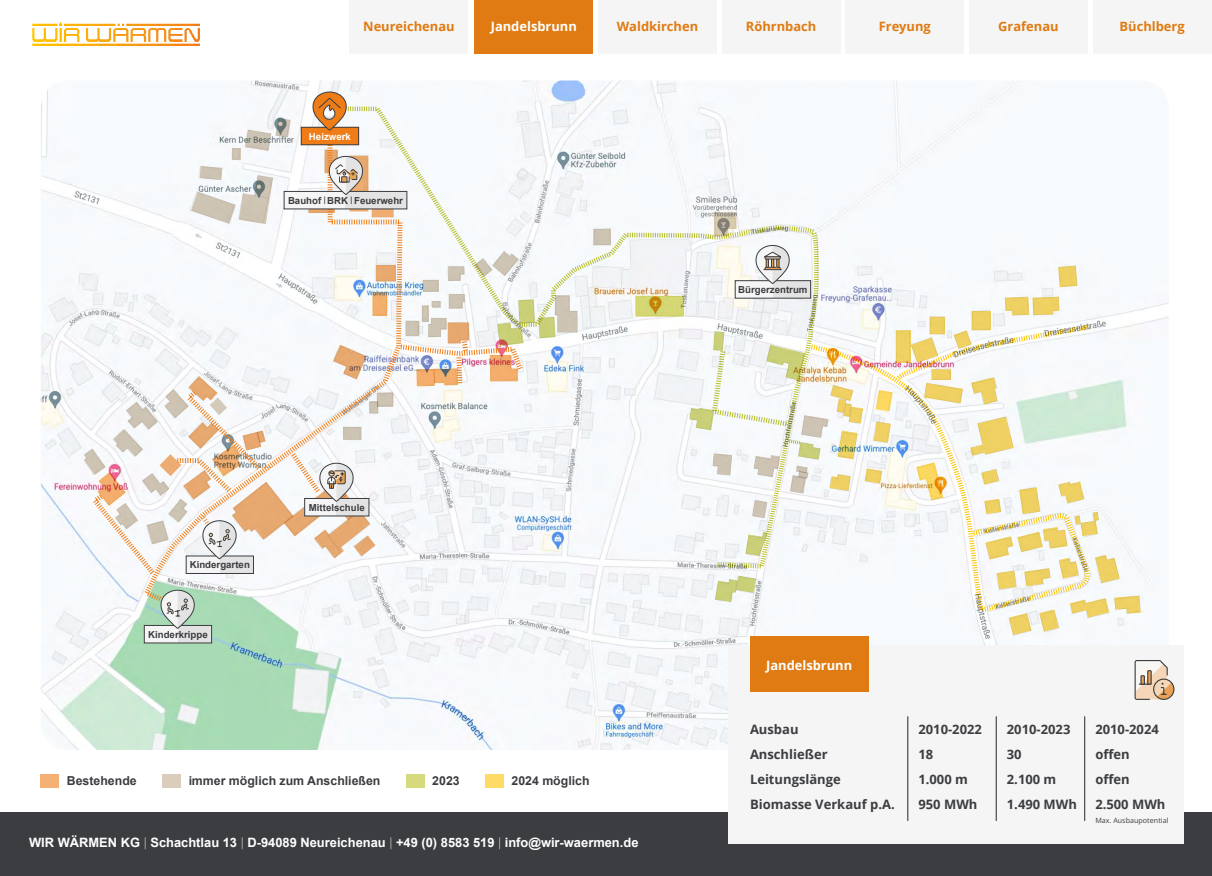
<style>
.page{position:relative;width:1212px;height:876px;background:#fff}
.page>*{position:absolute;margin:0;border:0;box-sizing:border-box;transform-origin:0 0}
.t1{font:700 12.99px/25px "Open Sans";color:#3b3d40}
.t2{font:700 12.9px "Arial";color:#fff}
.t3{font:700 12.9px "Open Sans";color:#df7b12}
.t4{font:700 12.9px "Open Sans";color:#fff}
.t5{font:700 12.33px "Arial";color:#3b3d40}
.t6{font:700 9.66px "Arial";color:#3b3d40}
.t7{font:700 9.66px "Arial";color:#fff}
.t8{font:7.2px "Open Sans";color:#3b3d40}
.s1{font-family:"Arial Hebrew";font-weight:300;font-size:11.94px}
.s2{font-family:"Lato";font-weight:300}
</style>
<div class="page">
<div style="left:0;top:812px;width:1212px;height:64px;background:#3b3d40"></div>
<img style="left:32px;top:22px;width:168px;height:24px">
<div style="left:350px;top:0;width:118px;height:53px;background:#f5f5f5"></div>
<div style="left:474px;top:0;width:119px;height:53px;background:#df7b12"></div>
<div style="left:598px;top:0;width:119px;height:53px;background:#f5f5f5"></div>
<div style="left:722px;top:0;width:119px;height:53px;background:#f5f5f5"></div>
<div style="left:845px;top:0;width:119px;height:53px;background:#f5f5f5"></div>
<div style="left:969px;top:0;width:119px;height:53px;background:#f5f5f5"></div>
<div style="left:1093px;top:0;width:119px;height:53px;background:#f5f5f5"></div>
<img style="left:41px;top:80px;width:1128px;height:670px">
<div style="left:930px;top:317px;width:14px;height:17px;background:#efd062"></div>
<div style="left:972px;top:312px;width:18px;height:18px;background:#eed062"></div>
<svg style="left:1005px;top:297px;width:54px;height:18px"></svg>
<svg style="left:1058px;top:266px;width:19px;height:21px"></svg>
<svg style="left:143px;top:118px;width:260px;height:484px"></svg>
<svg style="left:144px;top:589px;width:68px;height:55px"></svg>
<svg style="left:84px;top:345px;width:292px;height:230px"></svg>
<svg style="left:347px;top:106px;width:473px;height:463px"></svg>
<svg style="left:689px;top:323px;width:452px;height:312px"></svg>
<svg style="left:191px;top:91px;width:217px;height:133px"></svg>
<div style="left:728px;top:645px;width:456px;height:199px;background:#f5f5f5"></div>
<div style="left:750px;top:637px;width:119px;height:55px;background:#df7b12"></div>
<svg style="left:1134px;top:660px;width:41px;height:40px"></svg>
<hr style="left:907px;top:716px;width:1px;height:105px;background:#3b3d40">
<hr style="left:996px;top:716px;width:1px;height:105px;background:#3b3d40">
<hr style="left:1084px;top:716px;width:1px;height:105px;background:#3b3d40">
<div style="left:485px;top:774px;width:19px;height:13px;background:#fddb66"></div>
<div style="left:406px;top:774px;width:19px;height:13px;background:#d5da7c"></div>
<div style="left:41px;top:774px;width:18px;height:13px;background:#f5b173"></div>
<div style="left:162px;top:774px;width:19px;height:13px;background:#dacdbb"></div>
<p class="t3" style="left:363px;top:17px;width:93px">Neureichenau</p>
<p class="t4" style="left:491px;top:17px;width:88px">Jandelsbrunn</p>
<p class="t3" style="left:617px;top:17px;width:83px">Waldkirchen</p>
<p class="t3" style="left:746px;top:17px;width:72px">Röhrnbach</p>
<p class="t3" style="left:879px;top:17px;width:54px">Freyung</p>
<p class="t3" style="left:998px;top:17px;width:62px">Grafenau</p>
<p class="t3" style="left:1120px;top:17px;width:67px">Büchlberg</p>
<p class="t7" style="left:309px;top:130px;width:43px">Heizwerk</p>
<p class="t6" style="left:288px;top:195px;width:116px">Bauhof <span class="s1">׀</span> BRK <span class="s1">׀</span> Feuerwehr</p>
<p class="t6" style="left:190px;top:559px;width:62px">Kindergarten</p>
<p class="t6" style="left:148px;top:628px;width:61px">Kinderkrippe</p>
<p class="t6" style="left:309px;top:501px;width:57px">Mittelschule</p>
<p class="t5" style="left:67px;top:773px;width:71px">Bestehende</p>
<p class="t5" style="left:189px;top:773px;width:193px">immer möglich zum Anschließen</p>
<p class="t5" style="left:432px;top:773px;width:29px">2023</p>
<p class="t5" style="left:512px;top:773px;width:80px">2024 möglich</p>
<p class="t2" style="left:29px;top:834px;width:611px">WIR WÄRMEN KG <span class="s2">|</span> Schachtlau 13 <span class="s2">|</span> D-94089 Neureichenau <span class="s2">|</span> +49 (0) 8583 519 <span class="s2">|</span> info@wir-waermen.de</p>
<p class="t6" style="left:738px;top:283px;width:71px">Bürgerzentrum</p>
<p class="t4" style="left:766px;top:656px;width:88px">Jandelsbrunn</p>
<p class="t1" style="left:750px;top:716px;width:50px">Ausbau</p>
<p class="t1" style="left:750px;top:741px;width:146px">Anschließer<br>Leitungslänge<br>Biomasse Verkauf p.A.</p>
<p class="t1" style="left:918px;top:716px;width:65px">2010-2022</p>
<p class="t1" style="left:918px;top:741px;width:60px">18<br>1.000 m<br>950 MWh</p>
<p class="t1" style="left:1007px;top:716px;width:65px">2010-2023</p>
<p class="t1" style="left:1007px;top:741px;width:72px">30<br>2.100 m<br>1.490 MWh</p>
<p class="t1" style="left:1095px;top:716px;width:65px">2010-2024</p>
<p class="t1" style="left:1095px;top:741px;width:72px">offen offen<br>2.500 MWh</p>
<p class="t8" style="left:1095px;top:816px;width:75px">Max. Ausbaupotential</p>
</div>
